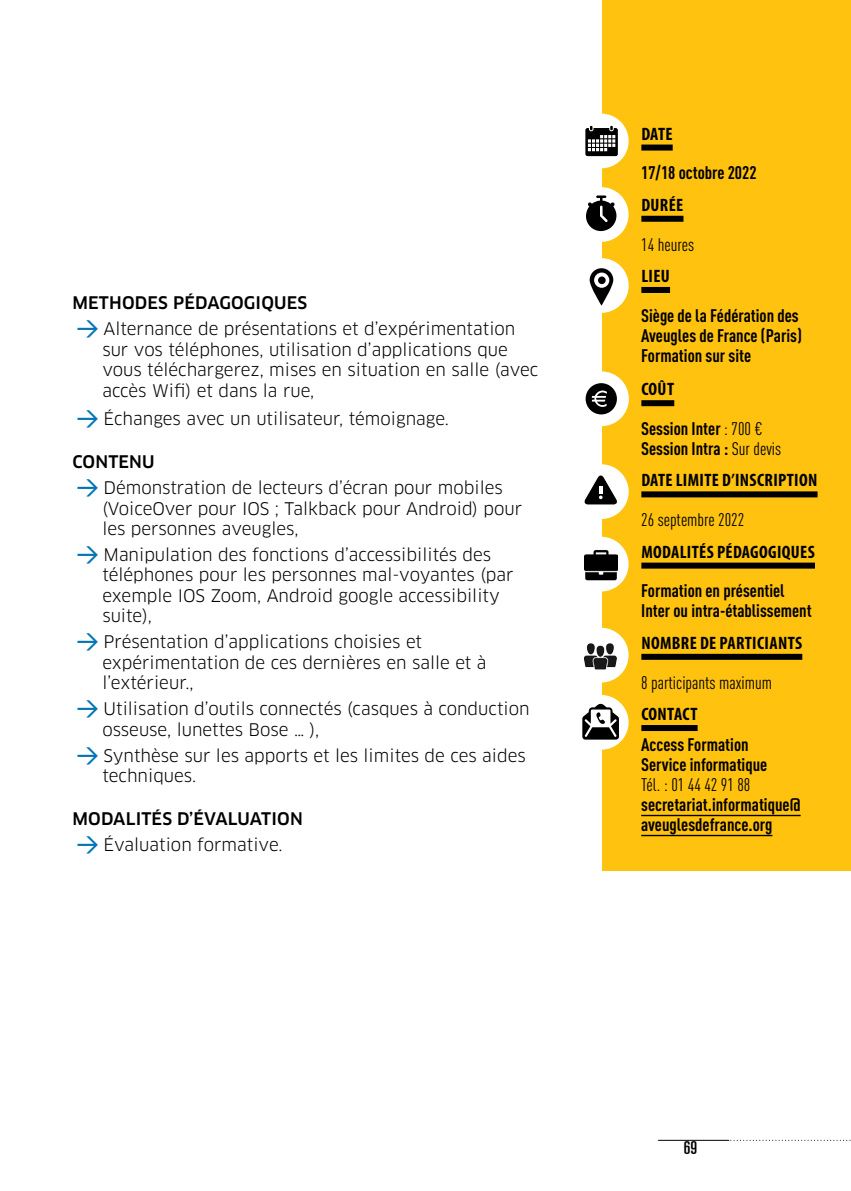
<style>
.page{position:relative;width:851px;height:1191px;background:#fff}
.page>*{position:absolute;margin:0;border:0;box-sizing:border-box;transform-origin:0 0}
.t1{font:700 condensed 18px/20px "DIN Pro";color:#000}
.t2{font:700 condensed 18px "Myriad Pro";letter-spacing:.02em;color:#000}
.t3{font:condensed 18px "DIN Pro";color:#000}
.t4{font:18px "Univers LT Pro Ult Cond";color:#000}
.t5{font:17px/20.4px "Clan OT";color:#000}
.t6{font:500 17px "Clan OT";letter-spacing:.01em;color:#000}
.s1{font-family:"DIN Pro";font-weight:500;font-size:22px;color:#0075b6}
.s2{font-weight:400}
</style>
<div class="page">
<div style="left:602px;top:0;width:248px;height:870px;background:#ffc20e"></div>
<div style="left:574px;top:258px;width:54px;height:55px;background:#fff;border-radius:50%"></div>
<svg style="left:589px;top:268px;width:24px;height:37px"></svg>
<div style="left:574px;top:114px;width:54px;height:54px;background:#fff;border-radius:50%"></div>
<svg style="left:585px;top:126px;width:32px;height:30px"></svg>
<div style="left:573px;top:695px;width:55px;height:54px;background:#fff;border-radius:50%"></div>
<svg style="left:582px;top:704px;width:37px;height:35px"></svg>
<div style="left:573px;top:187px;width:55px;height:55px;background:#fff;border-radius:50%"></div>
<svg style="left:586px;top:195px;width:30px;height:36px"></svg>
<div style="left:574px;top:371px;width:54px;height:55px;background:#fff;border-radius:50%"></div>
<div style="left:585px;top:383px;width:31px;height:31px;background:#000;border-radius:50%"></div>
<svg style="left:591px;top:390px;width:16px;height:17px"></svg>
<div style="left:574px;top:464px;width:54px;height:55px;background:#fff;border-radius:50%"></div>
<svg style="left:584px;top:475px;width:33px;height:29px"></svg>
<div style="left:573px;top:537px;width:55px;height:54px;background:#fff;border-radius:50%"></div>
<img style="left:584px;top:549px;width:33px;height:32px">
<div style="left:573px;top:628px;width:55px;height:54px;background:#fff;border-radius:50%"></div>
<img style="left:584px;top:643px;width:33px;height:26px">
<div style="left:641px;top:145px;width:31px;height:6px;background:#000"></div>
<div style="left:641px;top:216px;width:42px;height:6px;background:#000"></div>
<div style="left:641px;top:287px;width:29px;height:6px;background:#000"></div>
<div style="left:641px;top:400px;width:33px;height:6px;background:#000"></div>
<div style="left:641px;top:491px;width:176px;height:6px;background:#000"></div>
<div style="left:641px;top:562px;width:173px;height:6px;background:#000"></div>
<div style="left:641px;top:654px;width:161px;height:6px;background:#000"></div>
<div style="left:641px;top:725px;width:56px;height:6px;background:#000"></div>
<hr style="left:641px;top:815px;width:159px;height:1px;background:#000">
<hr style="left:641px;top:835px;width:131px;height:1px;background:#000">
<hr style="left:658px;top:1139px;width:69px;height:1px;background:#000">
<svg style="left:727px;top:1139px;width:124px;height:1px"></svg>
<p class="t6" style="left:72px;top:293px;width:236px">METHODES PÉDAGOGIQUES</p>
<p class="t5" style="left:102px;top:319px;width:437px;text-indent:-26px"><span class="s1">→</span> Alternance de présentations et d’expérimentation sur vos téléphones, utilisation d’applications que vous téléchargerez, mises en situation en salle (avec accès Wifi) et dans la rue,</p>
<p class="t5" style="left:103px;top:408px;width:347px">Échanges avec un utilisateur, témoignage.</p>
<p class="t6" style="left:72px;top:452px;width:84px">CONTENU</p>
<p class="t5" style="left:102px;top:478px;width:421px;text-indent:-26px"><span class="s1">→</span> Démonstration de lecteurs d’écran pour mobiles (VoiceOver pour IOS ; Talkback pour Android) pour les personnes aveugles,</p>
<p class="t5" style="left:102px;top:544px;width:412px">Manipulation des fonctions d’accessibilités des téléphones pour les personnes mal-voyantes (par exemple IOS Zoom, Android google accessibility suite),</p>
<p class="t5" style="left:102px;top:632px;width:386px">Présentation d’applications choisies et expérimentation de ces dernières en salle et à l’extérieur.,</p>
<p class="t5" style="left:102px;top:699px;width:429px">Utilisation d’outils connectés (casques à conduction osseuse, lunettes Bose … ),</p>
<p class="t5" style="left:102px;top:745px;width:425px">Synthèse sur les apports et les limites de ces aides techniques.</p>
<p class="t6" style="left:72px;top:809px;width:232px">MODALITÉS D’ÉVALUATION</p>
<p class="t5" style="left:76px;top:835px;width:208px"><span class="s1">→</span> Évaluation formative.</p>
<p class="t2" style="left:641px;top:122px;width:33px">DATE</p>
<p class="t1" style="left:641px;top:161px;width:117px">17/18 octobre 2022</p>
<p class="t2" style="left:641px;top:193px;width:43px">DURÉE</p>
<p class="t3" style="left:641px;top:231px;width:54px">14 heures</p>
<p class="t2" style="left:641px;top:265px;width:30px">LIEU</p>
<p class="t1" style="left:641px;top:304px;width:162px">Siège de la Fédération des<br>Aveugles de France (Paris)<br>Formation sur site</p>
<p class="t2" style="left:641px;top:378px;width:34px">COÛT</p>
<p class="t1" style="left:641px;top:417px;width:141px">Session Inter <span class="s2">: 700 €<br></span>Session Intra : <span class="s2">Sur devis</span></p>
<p class="t2" style="left:641px;top:469px;width:177px">DATE LIMITE D’INSCRIPTION</p>
<p class="t3" style="left:641px;top:507px;width:105px">26 septembre 2022</p>
<p class="t2" style="left:641px;top:540px;width:175px">MODALITÉS PÉDAGOGIQUES</p>
<p class="t1" style="left:641px;top:579px;width:172px">Formation en présentiel<br>Inter ou intra-établissement</p>
<p class="t2" style="left:641px;top:631px;width:162px">NOMBRE DE PARTICIANTS</p>
<p class="t3" style="left:641px;top:669px;width:132px">8 participants maximum</p>
<p class="t2" style="left:641px;top:702px;width:58px">CONTACT</p>
<p class="t1" style="left:641px;top:733px;width:128px">Access Formation<br>Service informatique</p>
<p class="t3" style="left:641px;top:772px;width:111px">Tél. : 01 44 42 91 88</p>
<p class="t1" style="left:641px;top:793px;width:161px">secretariat.informatique@ aveuglesdefrance.org</p>
<p class="t4" style="left:683px;top:1134px;width:15px">69</p>
</div>
